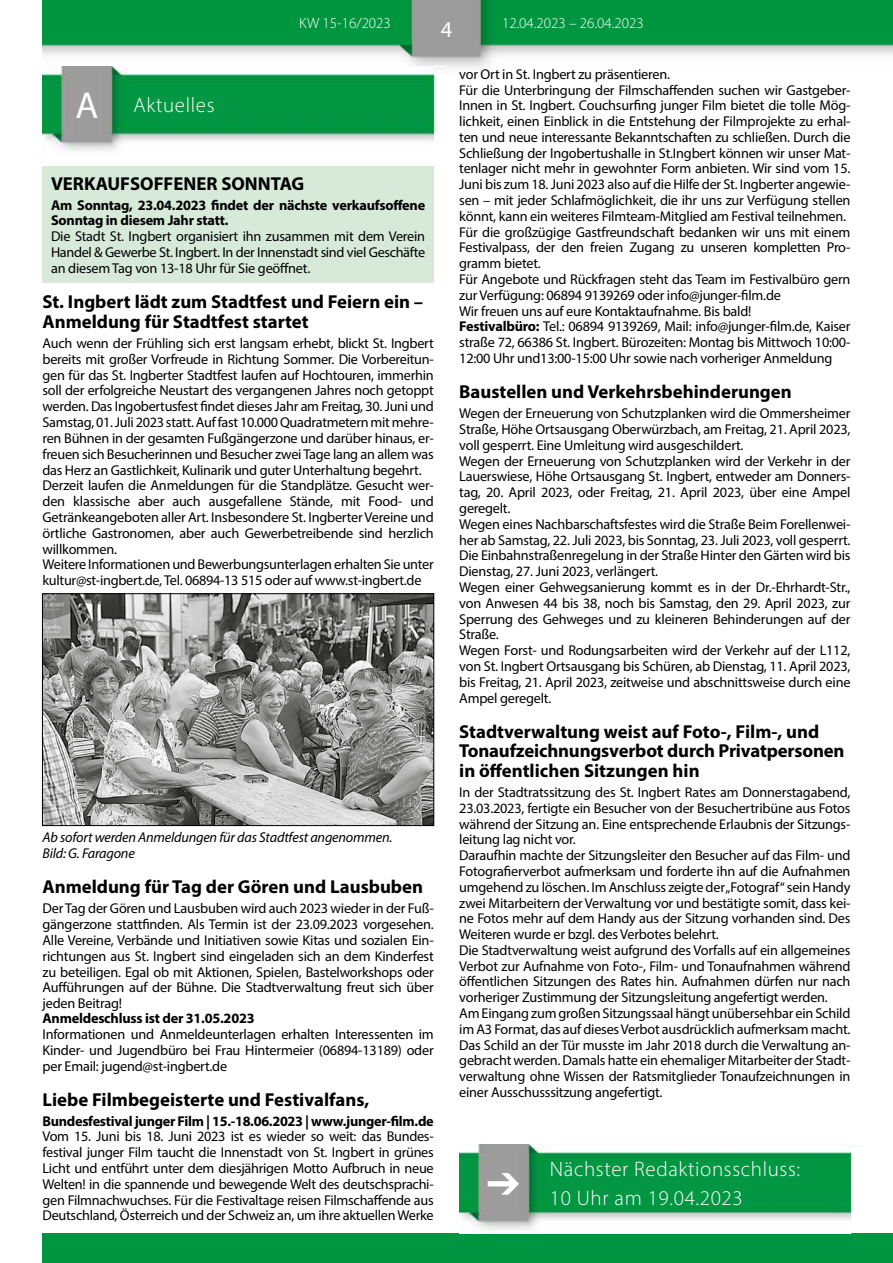
<style>
.page{position:relative;width:893px;height:1263px;background:#fff}
.page>*{position:absolute;margin:0;border:0;box-sizing:border-box;transform-origin:0 0}
.t1{font:22.5px "Myriad Pro";color:#fff}
.t2{font:300 21px/28.2px "Myriad Pro";letter-spacing:.03em;color:#fff}
.t3{font:700 18.75px/19.5px "Myriad Pro";color:#000}
.t4{font:300 15px "Myriad Pro";color:#fff}
.t5{font:14.25px/15.8px "Myriad Pro";letter-spacing:-.015em;color:#000}
.t6{font:700 14.25px/15.8px "Myriad Pro";letter-spacing:-.015em;color:#000}
.t7{font:italic 14.25px/15.8px "Myriad Pro";letter-spacing:-.015em;color:#000}
.s1{font-weight:400;font-size:37.5px}
.s2{font-weight:700}
</style>
<div class="page">
<img style="left:43px;top:0;width:850px;height:69px">
<div style="left:43px;top:167px;width:391px;height:116px;background:#d7ead9"></div>
<div style="left:43px;top:1233px;width:850px;height:30px;background:#009641"></div>
<img style="left:43px;top:67px;width:403px;height:86px">
<img style="left:44px;top:595px;width:388px;height:229px">
<div style="left:42px;top:593px;width:392px;height:233px;border:1px solid #000"></div>
<img style="left:459px;top:1145px;width:403px;height:87px">
<svg style="left:488px;top:1173px;width:31px;height:22px"></svg>
<p class="t4" style="left:299px;top:14px;width:93px">KW 15-16/2023</p>
<p class="t4" style="left:502px;top:14px;width:143px">12.04.2023 – 26.04.2023</p>
<h1 class="t1" style="left:441px;top:15px;width:13px">4</h1>
<h2 class="t2" style="left:76px;top:91px;width:140px"><span class="s1">A</span> Aktuelles</h2>
<h3 class="t3" style="left:51px;top:174px;width:255px">VERKAUFSOFFENER SONNTAG</h3>
<p class="t6" style="left:51px;top:196px;width:376px">Am Sonntag, 23.04.2023 findet der nächste verkaufsoffene<br>Sonntag in diesem Jahr statt.</p>
<p class="t5" style="left:51px;top:228px;width:376px;text-align:justify">Die Stadt St. Ingbert organisiert ihn zusammen mit dem Verein Handel &amp; Gewerbe St. Ingbert. In der Innenstadt sind viel Geschäfte an diesem Tag von 13-18 Uhr für Sie geöffnet.</p>
<h3 class="t3" style="left:43px;top:292px;width:382px">St. Ingbert lädt zum Stadtfest und Feiern ein –<br>Anmeldung für Stadtfest startet</h3>
<p class="t5" style="left:43px;top:335px;width:393px">Auch wenn der Frühling sich erst langsam erhebt, blickt St. Ingbert bereits mit großer Vorfreude in Richtung Sommer. Die Vorbereitun&shy;gen für das St. Ingberter Stadtfest laufen auf Hochtouren, immerhin soll der erfolgreiche Neustart des vergangenen Jahres noch getoppt werden. Das Ingobertusfest findet dieses Jahr am Freitag, 30. Juni und Samstag, 01. Juli 2023 statt. Auf fast 10.000 Quadratmetern mit mehre&shy;ren Bühnen in der gesamten Fußgängerzone und darüber hinaus, er&shy;freuen sich Besucherinnen und Besucher zwei Tage lang an allem was das Herz an Gastlichkeit, Kulinarik und guter Unterhaltung begehrt.<br>Derzeit laufen die Anmeldungen für die Standplätze. Gesucht wer&shy;den klassische aber auch ausgefallene Stände, mit Food- und Getränkeangeboten aller Art. Insbesondere St. Ingberter Vereine und örtliche Gastronomen, aber auch Gewerbetreibende sind herzlich willkommen.<br>Weitere Informationen und Bewerbungsunterlagen erhalten Sie unter kultur@st-ingbert.de, Tel. 06894-13 515 oder auf www.st-ingbert.de</p>
<p class="t7" style="left:43px;top:829px;width:351px">Ab sofort werden Anmeldungen für das Stadtfest angenommen.<br>Bild: G. Faragone</p>
<h3 class="t3" style="left:43px;top:876px;width:382px">Anmeldung für Tag der Gören und Lausbuben</h3>
<p class="t5" style="left:43px;top:900px;width:393px;text-align:justify">Der Tag der Gören und Lausbuben wird auch 2023 wieder in der Fuß&shy;gängerzone stattfinden. Als Termin ist der 23.09.2023 vorgesehen.<br>Alle Vereine, Verbände und Initiativen sowie Kitas und sozialen Ein&shy;richtungen aus St. Ingbert sind eingeladen sich an dem Kinderfest zu beteiligen. Egal ob mit Aktionen, Spielen, Bastelworkshops oder Aufführungen auf der Bühne. Die Stadtverwaltung freut sich über jeden Beitrag!</p>
<p class="t6" style="left:43px;top:1010px;width:214px">Anmeldeschluss ist der 31.05.2023</p>
<p class="t5" style="left:43px;top:1026px;width:393px;text-align:justify">Informationen und Anmeldeunterlagen erhalten Interessenten im Kinder- und Jugendbüro bei Frau Hintermeier (06894-13189) oder per Email: jugend@st-ingbert.de</p>
<h3 class="t3" style="left:43px;top:1089px;width:328px">Liebe Filmbegeisterte und Festivalfans,</h3>
<p class="t6" style="left:43px;top:1112px;width:393px">Bundesfestival junger Film | 15.-18.06.2023 | www.junger-film.de</p>
<p class="t5" style="left:43px;top:1128px;width:393px;text-align:justify">Vom 15. Juni bis 18. Juni 2023 ist es wieder so weit: das Bundes&shy;festival junger Film taucht die Innenstadt von St. Ingbert in grünes Licht und entführt unter dem diesjährigen Motto Aufbruch in neue Welten! in die spannende und bewegende Welt des deutschsprachi&shy;gen Filmnachwuchses. Für die Festivaltage reisen Filmschaffende aus Deutschland, Österreich und der Schweiz an, um ihre aktuellen Werke</p>
<p class="t5" style="left:459px;top:66px;width:393px">vor Ort in St. Ingbert zu präsentieren.<br>Für die Unterbringung der Filmschaffenden suchen wir Gastgeber-Innen in St. Ingbert. Couchsurfing junger Film bietet die tolle Mög&shy;lichkeit, einen Einblick in die Entstehung der Filmprojekte zu erhal&shy;ten und neue interessante Bekanntschaften zu schließen. Durch die Schließung der Ingobertushalle in St.Ingbert können wir unser Mat&shy;tenlager nicht mehr in gewohnter Form anbieten. Wir sind vom 15.<br>Juni bis zum 18. Juni 2023 also auf die Hilfe der St. Ingberter angewie&shy;sen – mit jeder Schlafmöglichkeit, die ihr uns zur Verfügung stellen könnt, kann ein weiteres Filmteam-Mitglied am Festival teilnehmen.<br>Für die großzügige Gastfreundschaft bedanken wir uns mit einem Festivalpass, der den freien Zugang zu unseren kompletten Pro&shy;gramm bietet.<br>Für Angebote und Rückfragen steht das Team im Festivalbüro gern zur Verfügung: 06894 9139269 oder info@junger-film.de<br>Wir freuen uns auf eure Kontaktaufnahme. Bis bald!<br><span class="s2">Festivalbüro:</span> Tel.: 06894 9139269, Mail: info@junger-film.de, Kaiser straße 72, 66386 St. Ingbert. Bürozeiten: Montag bis Mittwoch 10:00- 12:00 Uhr und13:00-15:00 Uhr sowie nach vorheriger Anmeldung</p>
<h3 class="t3" style="left:459px;top:382px;width:334px">Baustellen und Verkehrsbehinderungen</h3>
<p class="t5" style="left:459px;top:405px;width:393px">Wegen der Erneuerung von Schutzplanken wird die Ommersheimer Straße, Höhe Ortsausgang Oberwürzbach, am Freitag, 21. April 2023, voll gesperrt. Eine Umleitung wird ausgeschildert.<br>Wegen der Erneuerung von Schutzplanken wird der Verkehr in der Lauerswiese, Höhe Ortsausgang St. Ingbert, entweder am Donners&shy;tag, 20. April 2023, oder Freitag, 21. April 2023, über eine Ampel geregelt.<br>Wegen eines Nachbarschaftsfestes wird die Straße Beim Forellenwei&shy;her ab Samstag, 22. Juli 2023, bis Sonntag, 23. Juli 2023, voll gesperrt.<br>Die Einbahnstraßenregelung in der Straße Hinter den Gärten wird bis Dienstag, 27. Juni 2023, verlängert.<br>Wegen einer Gehwegsanierung kommt es in der Dr.-Ehrhardt-Str., von Anwesen 44 bis 38, noch bis Samstag, den 29. April 2023, zur Sperrung des Gehweges und zu kleineren Behinderungen auf der Straße.<br>Wegen Forst- und Rodungsarbeiten wird der Verkehr auf der L112, von St. Ingbert Ortsausgang bis Schüren, ab Dienstag, 11. April 2023, bis Freitag, 21. April 2023, zeitweise und abschnittsweise durch eine Ampel geregelt.</p>
<h3 class="t3" style="left:459px;top:721px;width:387px">Stadtverwaltung weist auf Foto-, Film-, und<br>Tonaufzeichnungsverbot durch Privatpersonen in öffentlichen Sitzungen hin</h3>
<p class="t5" style="left:459px;top:784px;width:393px">In der Stadtratssitzung des St. Ingbert Rates am Donnerstagabend, 23.03.2023, fertigte ein Besucher von der Besuchertribüne aus Fotos während der Sitzung an. Eine entsprechende Erlaubnis der Sitzungs&shy;leitung lag nicht vor.<br>Daraufhin machte der Sitzungsleiter den Besucher auf das Film- und Fotografierverbot aufmerksam und forderte ihn auf die Aufnahmen umgehend zu löschen. Im Anschluss zeigte der „Fotograf“ sein Handy zwei Mitarbeitern der Verwaltung vor und bestätigte somit, dass kei&shy;ne Fotos mehr auf dem Handy aus der Sitzung vorhanden sind. Des Weiteren wurde er bzgl. des Verbotes belehrt.<br>Die Stadtverwaltung weist aufgrund des Vorfalls auf ein allgemeines Verbot zur Aufnahme von Foto-, Film- und Tonaufnahmen während öffentlichen Sitzungen des Rates hin. Aufnahmen dürfen nur nach vorheriger Zustimmung der Sitzungsleitung angefertigt werden.<br>Am Eingang zum großen Sitzungssaal hängt unübersehbar ein Schild im A3 Format, das auf dieses Verbot ausdrücklich aufmerksam macht.<br>Das Schild an der Tür musste im Jahr 2018 durch die Verwaltung an&shy;gebracht werden. Damals hatte ein ehemaliger Mitarbeiter der Stadt&shy;verwaltung ohne Wissen der Ratsmitglieder Tonaufzeichnungen in einer Ausschusssitzung angefertigt.</p>
<h2 class="t2" style="left:550px;top:1155px;width:252px">Nächster Redaktionsschluss:<br>10 Uhr am 19.04.2023</h2>
</div>
